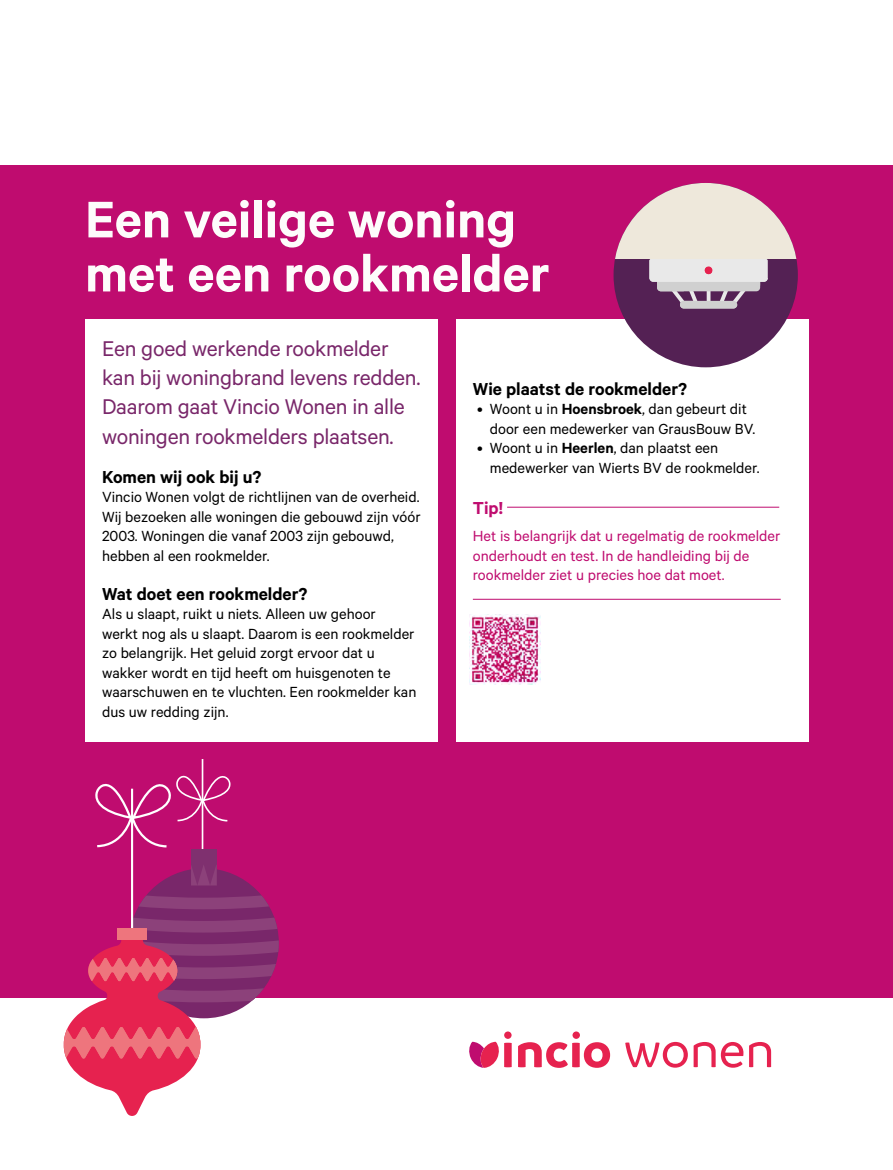
<style>
.page{position:relative;width:893px;height:1170px;background:#fff}
.page>*{position:absolute;margin:0;border:0;box-sizing:border-box;transform-origin:0 0}
.t1{font:600 57.9px/54px "Calibre";color:#fdfcfb}
.t2{font:24px/29.2px "Calibre";letter-spacing:-.01em;color:#79276a}
.t3{font:600 19.5px "Calibre";color:#000}
.t4{font:600 19.5px "Calibre";color:#bf0c6f}
.t5{font:16.5px/19.5px "Calibre";color:#000}
.t6{font:16.5px/19.5px "Calibre";color:#bf0c6f}
.s1{font-weight:600}
</style>
<div class="page">
<div style="left:0;top:166px;width:893px;height:831px;background:#bf0c6f"></div>
<svg style="left:469px;top:1041px;width:141px;height:26px"></svg>
<div style="left:504px;top:1031px;width:8px;height:7px;background:#e6224f;border-radius:50%"></div>
<div style="left:572px;top:1031px;width:8px;height:7px;background:#e6224f;border-radius:50%"></div>
<svg style="left:625px;top:1041px;width:146px;height:26px"></svg>
<div style="left:85px;top:319px;width:353px;height:422px;background:#fff"></div>
<div style="left:456px;top:319px;width:353px;height:422px;background:#fff"></div>
<hr style="left:507px;top:507px;width:272px;height:1px;background:#bf0c6f">
<hr style="left:473px;top:599px;width:308px;height:1px;background:#bf0c6f">
<div style="left:613px;top:183px;width:185px;height:184px;background:#542154;border-radius:50%"></div>
<svg style="left:649px;top:259px;width:119px;height:49px"></svg>
<svg style="left:614px;top:183px;width:183px;height:76px;fill:#eee8db"></svg>
<img style="left:470px;top:614px;width:70px;height:70px">
<div style="left:129px;top:868px;width:150px;height:150px;background:#79276a;border-radius:50%"></div>
<svg style="left:137px;top:895px;width:134px;height:14px"></svg>
<div style="left:191px;top:849px;width:26px;height:36px;background:#7f306f"></div>
<svg style="left:191px;top:866px;width:26px;height:19px"></svg>
<hr style="left:202px;top:759px;width:1px;height:90px;background:#fff">
<svg style="left:95px;top:772px;width:136px;height:76px"></svg>
<svg style="left:64px;top:917px;width:215px;height:199px"></svg>
<hr style="left:131px;top:788px;width:2px;height:143px;background:#fff">
<div style="left:117px;top:927px;width:30px;height:12px;background:#ee757d"></div>
<h1 class="t1" style="left:85px;top:191px;width:466px">Een veilige woning met een rookmelder</h1>
<h2 class="t2" style="left:102px;top:333px;width:320px">Een goed werkende rookmelder kan bij woningbrand levens redden.<br>Daarom gaat Vincio Wonen in alle woningen rookmelders plaatsen.</h2>
<p class="t3" style="left:102px;top:465px;width:161px">Komen wij ook bij u?</p>
<p class="t5" style="left:102px;top:486px;width:320px">Vincio Wonen volgt de richtlijnen van de overheid.<br>Wij bezoeken alle woningen die gebouwd zijn vóór 2003. Woningen die vanaf 2003 zijn gebouwd, hebben al een rookmelder.</p>
<p class="t3" style="left:102px;top:582px;width:207px">Wat doet een rookmelder?</p>
<p class="t5" style="left:102px;top:603px;width:316px">Als u slaapt, ruikt u niets. Alleen uw gehoor<br>werkt nog als u slaapt. Daarom is een rookmelder zo belangrijk. Het geluid zorgt ervoor dat u wakker wordt en tijd heeft om huisgenoten te waarschuwen en te vluchten. Een rookmelder kan dus uw redding zijn.</p>
<p class="t3" style="left:473px;top:377px;width:216px">Wie plaatst de rookmelder?</p>
<p class="t5" style="left:490px;top:399px;width:267px;text-indent:-13px">• Woont u in <span class="s1">Hoensbroek</span>, dan gebeurt dit door een medewerker van GrausBouw BV.</p>
<p class="t5" style="left:490px;top:438px;width:271px;text-indent:-13px">• Woont u in <span class="s1">Heerlen</span>, dan plaatst een medewerker van Wierts BV de rookmelder.</p>
<p class="t4" style="left:473px;top:496px;width:32px">Tip!</p>
<p class="t6" style="left:473px;top:525px;width:309px">Het is belangrijk dat u regelmatig de rookmelder onderhoudt en test. In de handleiding bij de rookmelder ziet u precies hoe dat moet.</p>
</div>
